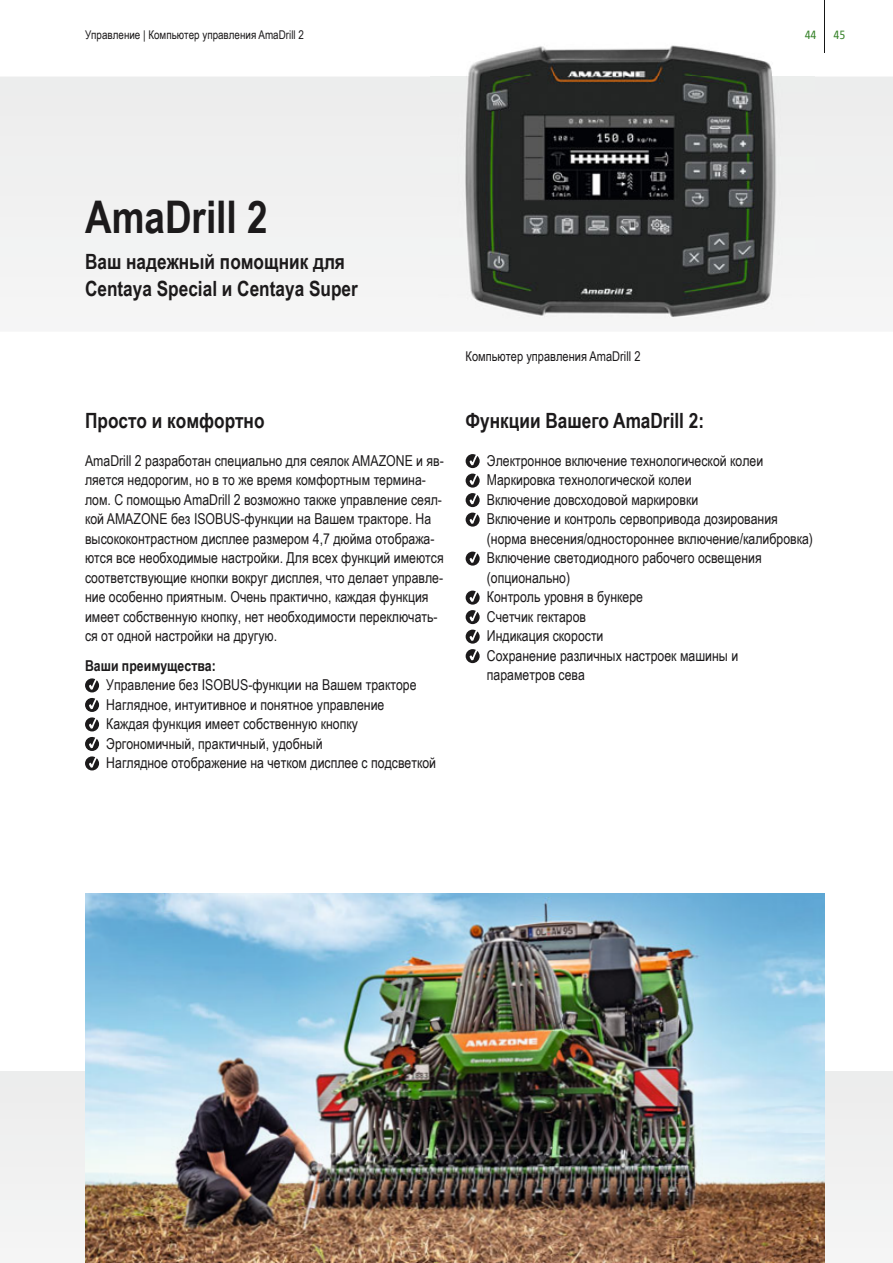
<style>
.page{position:relative;width:893px;height:1263px;background:#fff}
.page>*{position:absolute;margin:0;border:0;box-sizing:border-box;transform-origin:0 0}
.t1{font:700 45px "Arial Narrow";color:#1c1a1b}
.t2{font:700 21px/27px "Arial Narrow";color:#1c1a1b}
.t3{font:15px/19.5px "Arial Narrow";color:#1c1a1b}
.t4{font:700 15px "Arial Narrow";color:#1c1a1b}
.t5{font:13.5px "Arial Narrow";color:#1c1a1b}
.t6{font:12px "Arial Narrow";color:#1c1a1b}
.t7{font:12px "Camingo Dos Pro S Cd";color:#38832b}
</style>
<div class="page">
<div style="left:0;top:77px;width:893px;height:220px;background:#f0f0f0"></div>
<div style="left:0;top:1071px;width:893px;height:192px;background:#f0f0f0"></div>
<img style="left:431px;top:45px;width:384px;height:274px">
<img style="left:85px;top:893px;width:740px;height:370px">
<hr style="left:825px;top:0;width:1px;height:53px;background:#151616">
<svg style="left:466px;top:454px;width:14px;height:14px"></svg>
<svg style="left:466px;top:474px;width:14px;height:33px"></svg>
<svg style="left:466px;top:513px;width:14px;height:14px"></svg>
<svg style="left:466px;top:552px;width:14px;height:14px"></svg>
<svg style="left:466px;top:591px;width:14px;height:33px"></svg>
<svg style="left:466px;top:630px;width:14px;height:33px"></svg>
<svg style="left:85px;top:678px;width:14px;height:14px"></svg>
<svg style="left:85px;top:698px;width:14px;height:33px"></svg>
<svg style="left:85px;top:737px;width:14px;height:33px"></svg>
<p class="t6" style="left:85px;top:27px;width:220px">Управление | Компьютер управления AmaDrill 2</p>
<p class="t7" style="left:805px;top:29px;width:13px">44</p>
<p class="t7" style="left:833px;top:29px;width:13px">45</p>
<h1 class="t1" style="left:85px;top:191px;width:184px">AmaDrill 2</h1>
<h2 class="t2" style="left:85px;top:248px;width:274px">Ваш надежный помощник для<br>Centaya Special и Centaya Super</h2>
<h2 class="t2" style="left:85px;top:407px;width:181px">Просто и комфортно</h2>
<p class="t3" style="left:85px;top:451px;width:360px">AmaDrill 2 разработан специально для сеялок AMAZONE и яв&shy;ляется недорогим, но в то же время комфортным термина&shy;лом. С помощью AmaDrill 2 возможно также управление сеял&shy;кой AMAZONE без ISOBUS-функции на Вашем тракторе. На высококонтрастном дисплее размером 4,7 дюйма отобража&shy;ются все необходимые настройки. Для всех функций имеются соответствующие кнопки вокруг дисплея, что делает управле&shy;ние особенно приятным. Очень практично, каждая функция имеет собственную кнопку, нет необходимости переключать&shy;ся от одной настройки на другую.</p>
<p class="t4" style="left:85px;top:657px;width:132px">Ваши преимущества:</p>
<p class="t3" style="left:106px;top:675px;width:331px">Управление без ISOBUS-функции на Вашем тракторе Наглядное, интуитивное и понятное управление<br>Каждая функция имеет собственную кнопку Эргономичный, практичный, удобный<br>Наглядное отображение на четком дисплее с подсветкой</p>
<p class="t5" style="left:466px;top:348px;width:176px">Компьютер управления AmaDrill 2</p>
<h2 class="t2" style="left:466px;top:407px;width:240px">Функции Вашего AmaDrill 2:</h2>
<p class="t3" style="left:487px;top:451px;width:328px">Электронное включение технологической колеи Маркировка технологической колеи<br>Включение довсходовой маркировки<br>Включение и контроль сервопривода дозирования (норма внесения/одностороннее включение/калибровка)<br>Включение светодиодного рабочего освещения (опционально)<br>Контроль уровня в бункере<br>Счетчик гектаров<br>Индикация скорости<br>Сохранение различных настроек машины и<br>параметров сева</p>
</div>
